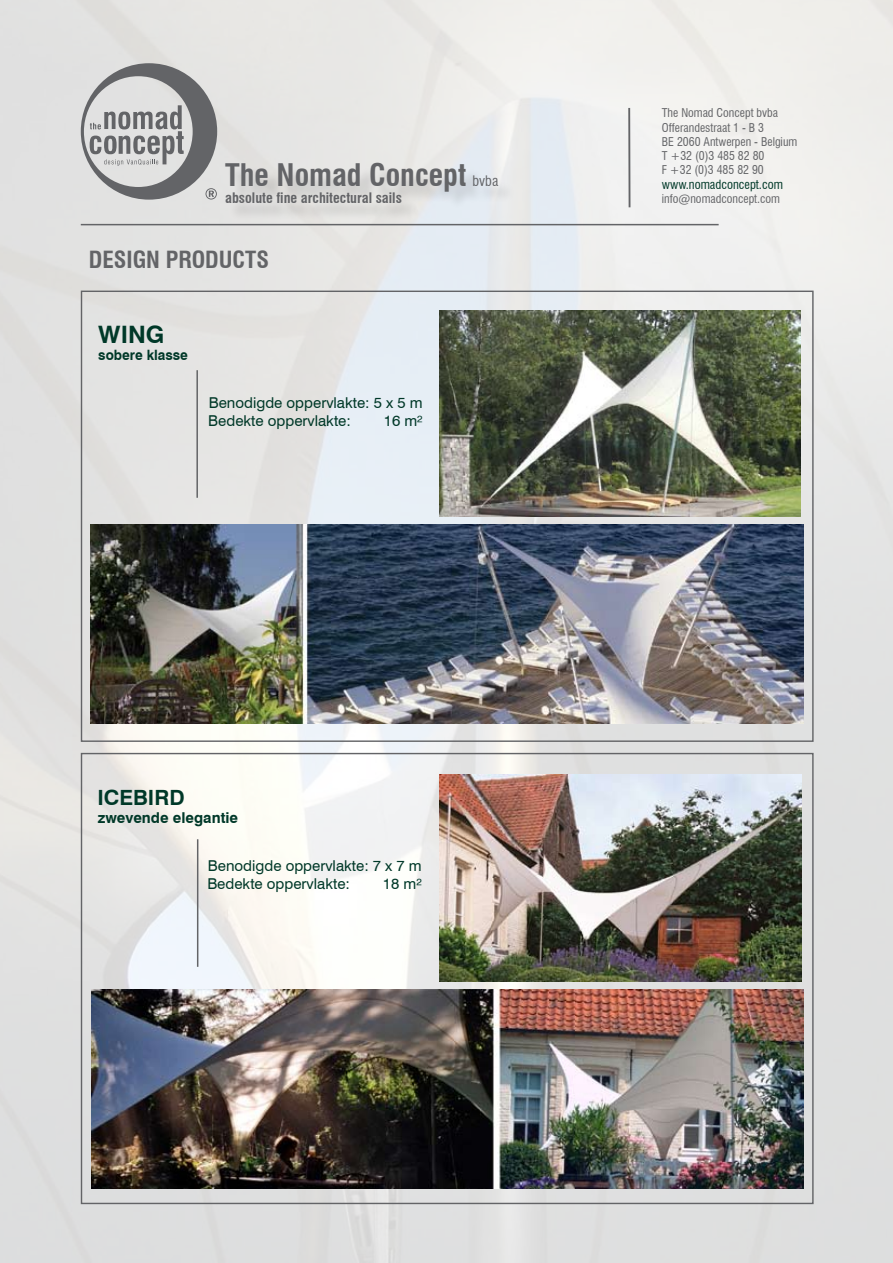
<style>
.page{position:relative;width:893px;height:1263px;background:#fff}
.page>*{position:absolute;margin:0;border:0;box-sizing:border-box;transform-origin:0 0}
.t1{font:700 condensed 30.3px "Swiss 721 BT";color:#636467}
.t2{font:700 24px "Swiss 721 BT";color:#003828}
.t3{font:700 condensed 23.1px "Swiss 721 BT";color:#636467}
.t4{font:700 21px "Swiss 721 BT";color:#003828}
.t5{font:15px/18px "Swiss 721 BT";color:#003828}
.t6{font:700 15px "Swiss 721 BT";color:#003828}
.t7{font:700 14.25px "Swiss 721 BT";color:#003828;scale:.95 1}
.t8{font:700 condensed 14.1px "Swiss 721 BT";color:#636467}
.t9{font:condensed 12.3px "Swiss 721 BT";color:#003828}
.t10{font:condensed 11.85px/14.1px "Swiss 721 BT";color:#636467}
.s1{font-weight:400;font-size:14.1px}
</style>
<div class="page">
<img style="left:0;top:0;width:893px;height:1263px">
<div style="left:228px;top:165px;width:288px;height:57px;background:#000;opacity:.15"></div>
<hr style="left:628px;top:108px;width:2px;height:99px;background:#636467">
<svg style="left:81px;top:63px;width:136px;height:137px;background:#b0b1b2"></svg>
<hr style="left:81px;top:224px;width:638px;height:1px;background:#636467">
<hr style="left:196px;top:370px;width:2px;height:128px;background:#636467">
<img style="left:440px;top:775px;width:361px;height:206px">
<img style="left:92px;top:989px;width:711px;height:199px">
<img style="left:439px;top:310px;width:362px;height:207px">
<img style="left:91px;top:525px;width:712px;height:199px">
<hr style="left:197px;top:839px;width:1px;height:128px;background:#636467">
<h1 class="t1" style="left:225px;top:157px;width:275px">The Nomad Concept <span class="s1">bvba</span></h1>
<p class="t8" style="left:225px;top:189px;width:178px">absolute fine architectural sails</p>
<h3 class="t3" style="left:89px;top:246px;width:182px">DESIGN PRODUCTS</h3>
<h2 class="t2" style="left:98px;top:319px;width:68px">WING</h2>
<p class="t7" style="left:98px;top:346px;width:96px">sobere klasse</p>
<p class="t5" style="left:208px;top:394px;width:216px">Benodigde oppervlakte: 5 x 5 m<br>Bedekte oppervlakte:</p>
<p class="t5" style="left:384px;top:412px;width:40px">16 m²</p>
<h3 class="t4" style="left:97px;top:785px;width:89px">ICEBIRD</h3>
<p class="t6" style="left:98px;top:809px;width:142px">zwevende elegantie</p>
<p class="t5" style="left:207px;top:856px;width:216px">Benodigde oppervlakte: 7 x 7 m<br>Bedekte oppervlakte:</p>
<p class="t5" style="left:383px;top:874px;width:40px">18 m²</p>
<p class="t10" style="left:662px;top:106px;width:137px">The Nomad Concept bvba<br>Offerandestraat 1 - B 3<br>BE 2060 Antwerpen - Belgium<br>T +32 (0)3 485 82 80<br>F +32 (0)3 485 82 90</p>
<p class="t9" style="left:662px;top:177px;width:123px">www.nomadconcept.com</p>
<p class="t10" style="left:662px;top:192px;width:120px">info@nomadconcept.com</p>
</div>
